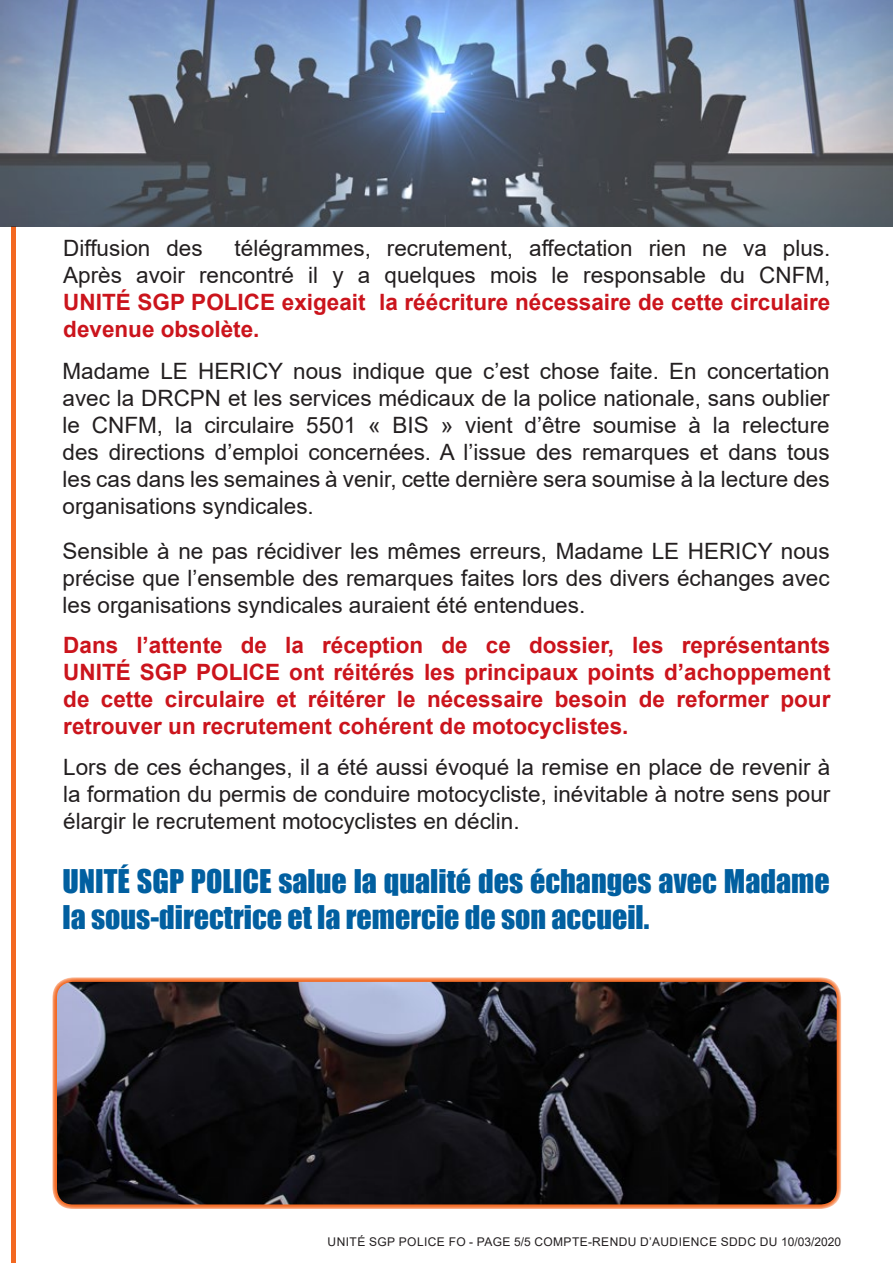
<style>
.page{position:relative;width:893px;height:1263px;background:#fff}
.page>*{position:absolute;margin:0;border:0;box-sizing:border-box;transform-origin:0 0}
.t1{font:30px/36px "Impact";color:#015fa0}
.t2{font:22.5px/27px "Arial";color:#231f20}
.t3{font:700 22.5px "Arial";color:#cb141c}
.t4{font:12px "Arial";letter-spacing:.035em;color:#231f20}
</style>
<div class="page">
<div style="left:11px;top:227px;width:5px;height:1036px;background:#f36821"></div>
<img style="left:0;top:0;width:893px;height:227px">
<img style="left:57px;top:982px;width:779px;height:222px">
<div style="left:52px;top:977px;width:789px;height:232px;border:4px solid #f36821;border-radius:18px"></div>
<p class="t2" style="left:63px;top:234px;width:141px">Diffusion des</p>
<p class="t2" style="left:235px;top:234px;width:597px">télégrammes, recrutement, affectation rien ne va plus.</p>
<p class="t2" style="left:63px;top:261px;width:769px">Après avoir rencontré il y a quelques mois le responsable du CNFM,</p>
<p class="t3" style="left:63px;top:286px;width:769px">UNITÉ SGP POLICE exigeait la réécriture nécessaire de cette circulaire</p>
<p class="t3" style="left:63px;top:313px;width:198px">devenue obsolète.</p>
<p class="t2" style="left:63px;top:357px;width:769px">Madame LE HERICY nous indique que c’est chose faite. En concertation avec la DRCPN et les services médicaux de la police nationale, sans oublier</p>
<p class="t2" style="left:63px;top:411px;width:769px">le CNFM, la circulaire 5501 « BIS » vient d’être soumise à la relecture</p>
<p class="t2" style="left:63px;top:438px;width:769px">des directions d’emploi concernées. A l’issue des remarques et dans tous</p>
<p class="t2" style="left:63px;top:465px;width:769px">les cas dans les semaines à venir, cette dernière sera soumise à la lecture des organisations syndicales.</p>
<p class="t2" style="left:63px;top:537px;width:769px;text-align:justify">Sensible à ne pas récidiver les mêmes erreurs, Madame LE HERICY nous précise que l’ensemble des remarques faites lors des divers échanges avec les organisations syndicales auraient été entendues.</p>
<p class="t3" style="left:63px;top:630px;width:769px">Dans l’attente de la réception de ce dossier, les représentants</p>
<p class="t3" style="left:63px;top:657px;width:769px">UNITÉ SGP POLICE ont réitérés les principaux points d’achoppement</p>
<p class="t3" style="left:63px;top:684px;width:769px">de cette circulaire et réitérer le nécessaire besoin de reformer pour</p>
<p class="t3" style="left:63px;top:711px;width:567px">retrouver un recrutement cohérent de motocyclistes.</p>
<p class="t2" style="left:63px;top:754px;width:769px;text-align:justify">Lors de ces échanges, il a été aussi évoqué la remise en place de revenir à la formation du permis de conduire motocycliste, inévitable à notre sens pour élargir le recrutement motocyclistes en déclin.</p>
<p class="t1" style="left:63px;top:863px;width:769px">UNITÉ SGP POLICE salue la qualité des échanges avec Madame la sous-directrice et la remercie de son accueil.</p>
<p class="t4" style="left:328px;top:1234px;width:515px">UNITÉ SGP POLICE FO - PAGE 5/5 COMPTE-RENDU D’AUDIENCE SDDC DU 10/03/2020</p>
</div>
